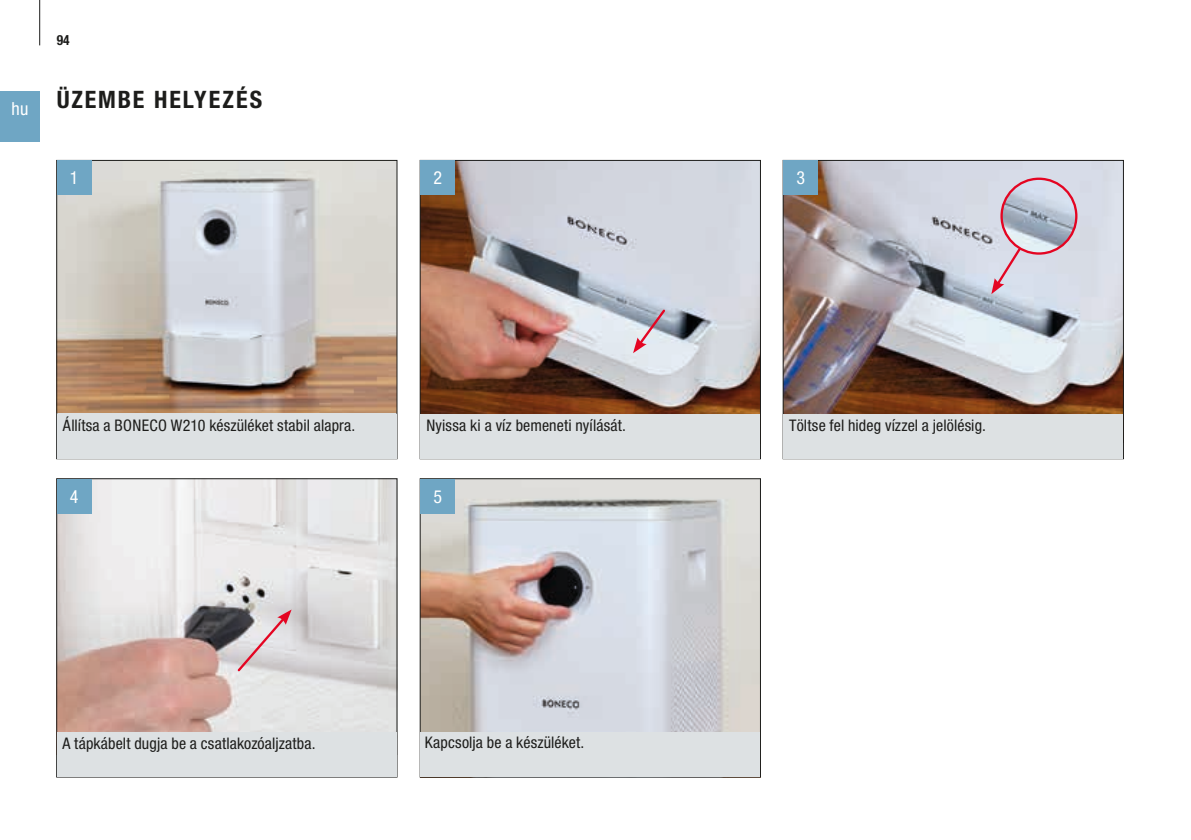
<style>
.page{position:relative;width:1191px;height:840px;background:#fff}
.page>*{position:absolute;margin:0;border:0;box-sizing:border-box;transform-origin:0 0}
.t1{font:700 condensed 24px "Helvetica Neue LTW1 G";letter-spacing:.08em;color:#1d1d1b}
.t2{font:condensed 18px "Helvetica Neue LTW1 G";color:#fff}
.t3{font:condensed 16px "Helvetica Neue LTW1 G";letter-spacing:.01em;color:#1d1d1b}
.t4{font:700 condensed 14px "Helvetica Neue LTW1 G";color:#1d1d1b;scale:.96 1}
</style>
<div class="page">
<div style="left:0;top:91px;width:40px;height:51px;background:#6fa6c4"></div>
<hr style="left:39px;top:0;width:1px;height:45px;background:#1d1d1b">
<img style="left:58px;top:162px;width:337px;height:250px">
<div style="left:56px;top:160px;width:341px;height:299px;border:1px solid #1d1d1b"></div>
<div style="left:57px;top:161px;width:34px;height:34px;background:#6fa6c4"></div>
<div style="left:57px;top:413px;width:339px;height:45px;background:#dde1e3"></div>
<img style="left:422px;top:480px;width:337px;height:251px">
<div style="left:420px;top:478px;width:341px;height:299px;border:1px solid #1d1d1b"></div>
<img style="left:58px;top:480px;width:337px;height:251px">
<div style="left:56px;top:478px;width:341px;height:299px;border:1px solid #1d1d1b"></div>
<div style="left:421px;top:479px;width:34px;height:34px;background:#6fa6c4"></div>
<div style="left:57px;top:479px;width:34px;height:34px;background:#6fa6c4"></div>
<div style="left:421px;top:731px;width:339px;height:45px;background:#dde1e3"></div>
<div style="left:57px;top:731px;width:339px;height:45px;background:#dde1e3"></div>
<svg style="left:235px;top:609px;width:57px;height:64px;background:#cbbcc0"></svg>
<img style="left:422px;top:162px;width:337px;height:251px">
<div style="left:420px;top:160px;width:341px;height:299px;border:1px solid #1d1d1b"></div>
<div style="left:421px;top:161px;width:34px;height:34px;background:#6fa6c4"></div>
<div style="left:421px;top:413px;width:339px;height:45px;background:#dde1e3"></div>
<svg style="left:633px;top:307px;width:34px;height:46px;background:#c4b5c2"></svg>
<img style="left:784px;top:162px;width:338px;height:251px">
<div style="left:782px;top:160px;width:342px;height:299px;border:1px solid #1d1d1b"></div>
<div style="left:783px;top:161px;width:34px;height:34px;background:#6fa6c4"></div>
<div style="left:783px;top:413px;width:340px;height:45px;background:#dde1e3"></div>
<svg style="left:991px;top:246px;width:31px;height:48px"></svg>
<img style="left:1001px;top:179px;width:75px;height:74px;border-radius:37px">
<div style="left:1000px;top:177px;width:77px;height:77px;border:2px solid #e40522;border-radius:50%"></div>
<p class="t4" style="left:57px;top:32px;width:15px">94</p>
<h1 class="t1" style="left:11px;top:85px;width:252px"><sub>hu</sub> ÜZEMBE HELYEZÉS</h1>
<p class="t2" style="left:70px;top:167px;width:10px">1</p>
<p class="t2" style="left:433px;top:167px;width:10px">2</p>
<p class="t2" style="left:796px;top:167px;width:10px">3</p>
<p class="t3" style="left:63px;top:415px;width:294px">Állítsa a BONECO W210 készüléket stabil alapra.</p>
<p class="t3" style="left:426px;top:415px;width:201px">Nyissa ki a víz bemeneti nyílását.</p>
<p class="t3" style="left:789px;top:415px;width:198px">Töltse fel hideg vízzel a jelölésig.</p>
<p class="t2" style="left:70px;top:485px;width:10px">4</p>
<p class="t2" style="left:433px;top:485px;width:10px">5</p>
<p class="t3" style="left:62px;top:733px;width:255px">A tápkábelt dugja be a csatlakozóaljzatba.</p>
<p class="t3" style="left:425px;top:732px;width:161px">Kapcsolja be a készüléket.</p>
</div>
